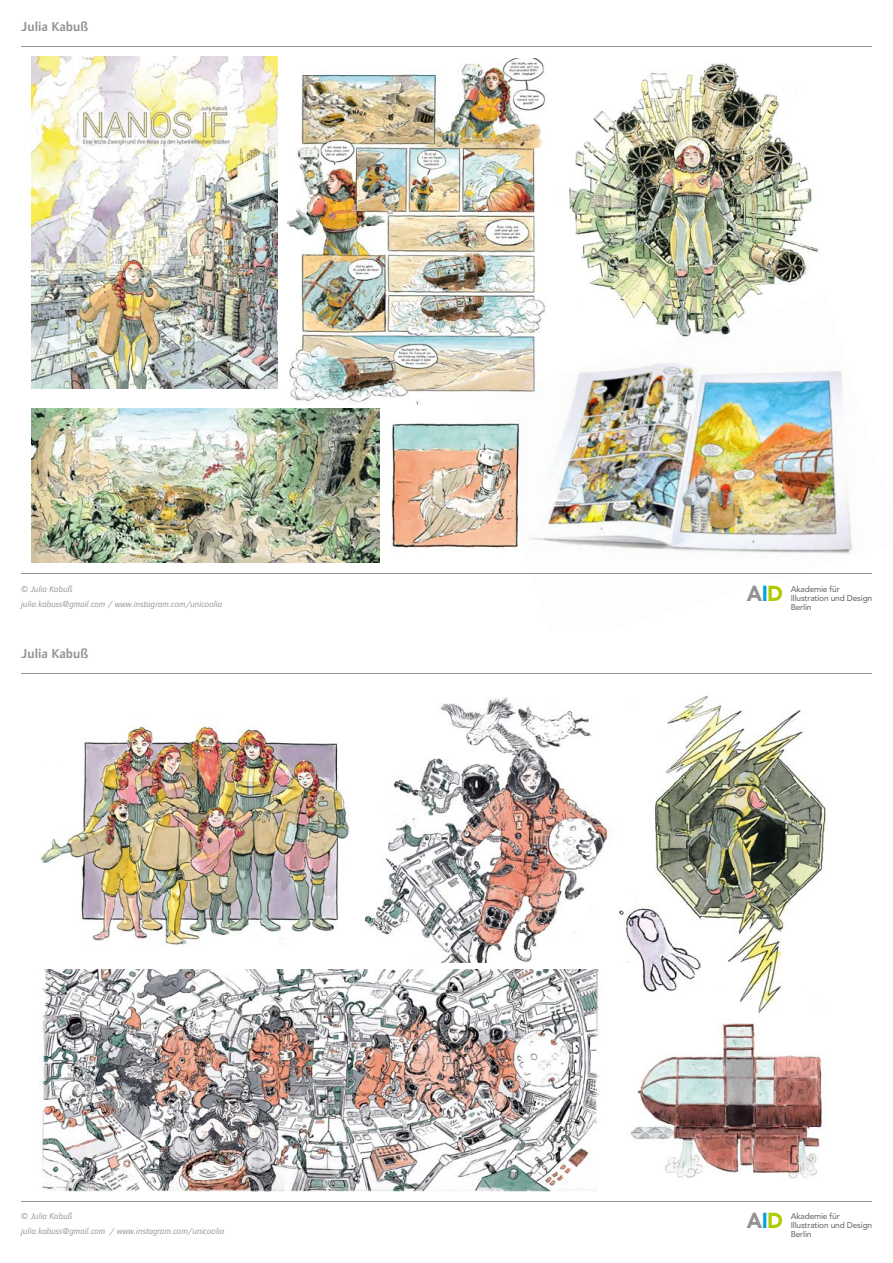
<style>
.page{position:relative;width:893px;height:1263px;background:#fff}
.page>*{position:absolute;margin:0;border:0;box-sizing:border-box;transform-origin:0 0}
.t1{font:900 21.6px "Avenir";letter-spacing:-.03em;color:#919291;scale:.96 1}
.t2{font:600 13.5px "Foundry Form Sans";color:#919291}
.t3{font:italic 9px/14.4px "Foundry Form Sans";color:#919291}
.t4{font:500 8.4px/9px "Avenir";letter-spacing:-.02em;color:#6e6e6e}
.s1{color:#00a6d7}
.s2{color:#afca00}
</style>
<div class="page">
<img style="left:32px;top:57px;width:246px;height:331px">
<img style="left:286px;top:58px;width:259px;height:347px">
<img style="left:569px;top:63px;width:250px;height:230px">
<img style="left:32px;top:408px;width:348px;height:154px">
<img style="left:392px;top:423px;width:85px;height:128px">
<img style="left:477px;top:293px;width:375px;height:261px">
<hr style="left:21px;top:46px;width:851px;height:1px;background:#919291">
<hr style="left:21px;top:573px;width:851px;height:1px;background:#919291">
<img style="left:40px;top:719px;width:310px;height:226px">
<img style="left:365px;top:698px;width:246px;height:264px">
<img style="left:630px;top:1023px;width:194px;height:156px">
<img style="left:652px;top:695px;width:175px;height:319px">
<img style="left:39px;top:969px;width:560px;height:222px">
<img style="left:619px;top:907px;width:81px;height:85px">
<hr style="left:21px;top:673px;width:851px;height:1px;background:#919291">
<hr style="left:21px;top:1201px;width:851px;height:1px;background:#919291">
<h2 class="t2" style="left:21px;top:18px;width:68px">Julia Kabuß</h2>
<p class="t3" style="left:21px;top:582px;width:202px">© Julia Kabuß<br>julia.kabuss@gmail.com / www.instagram.com/unicoolia</p>
<h2 class="t2" style="left:21px;top:646px;width:68px">Julia Kabuß</h2>
<p class="t3" style="left:21px;top:1209px;width:205px">© Julia Kabuß<br>julia.kabuss@gmail.com / www.instagram.com/unicoolia</p>
<h1 class="t1" style="left:747px;top:580px;width:39px">A<span class="s1">I</span><span class="s2">D</span></h1>
<p class="t4" style="left:791px;top:584px;width:83px">Akademie für<br>Illustration und Design<br>Berlin</p>
<h1 class="t1" style="left:747px;top:1207px;width:39px">A<span class="s1">I</span><span class="s2">D</span></h1>
<p class="t4" style="left:791px;top:1212px;width:83px">Akademie für<br>Illustration und Design<br>Berlin</p>
</div>
